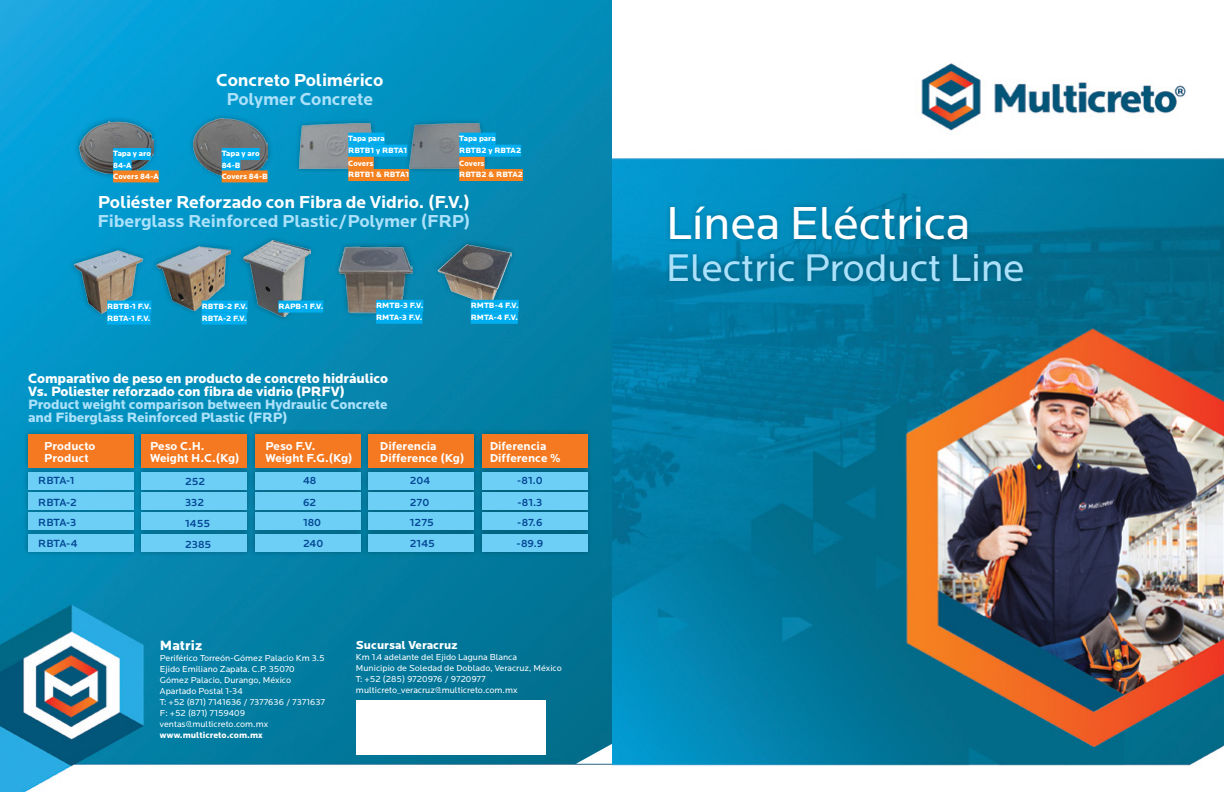
<style>
.page{position:relative;width:1224px;height:792px;background:#fff}
.page>*{position:absolute;margin:0;border:0;box-sizing:border-box;transform-origin:0 0}
.t1{font:48px "Locator";letter-spacing:-.01em;color:#fff}
.t2{font:40px "Locator";letter-spacing:-.01em;color:#abe1fa}
.t3{font:700 18px "Locator";letter-spacing:-.01em;color:#fff}
.t4{font:700 18px "Locator";letter-spacing:-.01em;color:#abe1fa}
.t5{font:900 14px/13px "Locator";letter-spacing:-.01em;color:#fff}
.t6{font:900 14px/13px "Locator";letter-spacing:-.01em;color:#abe1fa}
.t7{font:700 12px/12px "Locator";color:#fff}
.t8{font:900 12px "Locator";color:#fff}
.t9{font:500 10.8px/21.5px "Locator";color:#034694}
.t10{font:9px/11px "Locator";color:#fff}
.t11{font:900 9px "Locator";color:#fff}
.t12{font:900 8px/12px "Locator";color:#fff}
</style>
<div class="page">
<img style="left:0;top:0;width:1224px;height:792px">
<div style="left:665px;top:201px;width:308px;height:43px;background:#000;opacity:.2"></div>
<div style="left:665px;top:248px;width:364px;height:39px;background:#000;opacity:.2"></div>
<svg style="left:576px;top:744px;width:36px;height:20px"></svg>
<div style="left:23px;top:429px;width:570px;height:128px;background:#000;opacity:.3"></div>
<div style="left:28px;top:472px;width:106px;height:17px;background:#6dcff6"></div>
<div style="left:142px;top:472px;width:105px;height:17px;background:#6dcff6"></div>
<div style="left:255px;top:472px;width:106px;height:17px;background:#6dcff6"></div>
<div style="left:368px;top:472px;width:106px;height:17px;background:#6dcff6"></div>
<div style="left:482px;top:472px;width:105px;height:17px;background:#6dcff6"></div>
<div style="left:28px;top:492px;width:106px;height:18px;background:#6dcff6"></div>
<div style="left:142px;top:492px;width:105px;height:18px;background:#6dcff6"></div>
<div style="left:255px;top:492px;width:106px;height:18px;background:#6dcff6"></div>
<div style="left:368px;top:492px;width:106px;height:18px;background:#6dcff6"></div>
<div style="left:482px;top:492px;width:105px;height:18px;background:#6dcff6"></div>
<div style="left:28px;top:513px;width:106px;height:17px;background:#6dcff6"></div>
<div style="left:142px;top:513px;width:105px;height:17px;background:#6dcff6"></div>
<div style="left:255px;top:513px;width:106px;height:17px;background:#6dcff6"></div>
<div style="left:368px;top:513px;width:106px;height:17px;background:#6dcff6"></div>
<div style="left:482px;top:513px;width:105px;height:17px;background:#6dcff6"></div>
<div style="left:28px;top:534px;width:106px;height:17px;background:#6dcff6"></div>
<div style="left:142px;top:534px;width:105px;height:17px;background:#6dcff6"></div>
<div style="left:255px;top:534px;width:106px;height:17px;background:#6dcff6"></div>
<div style="left:368px;top:534px;width:106px;height:17px;background:#6dcff6"></div>
<div style="left:482px;top:534px;width:105px;height:17px;background:#6dcff6"></div>
<div style="left:28px;top:434px;width:106px;height:33px;background:#f47920"></div>
<div style="left:142px;top:434px;width:105px;height:33px;background:#f47920"></div>
<div style="left:255px;top:434px;width:106px;height:33px;background:#f47920"></div>
<div style="left:368px;top:434px;width:106px;height:33px;background:#f47920"></div>
<div style="left:482px;top:434px;width:105px;height:33px;background:#f47920"></div>
<div style="left:69px;top:245px;width:79px;height:72px;background:#0395c7"></div>
<img style="left:70px;top:244px;width:74px;height:69px">
<div style="left:151px;top:241px;width:85px;height:74px;background:#0192c2"></div>
<img style="left:156px;top:247px;width:74px;height:63px">
<div style="left:238px;top:235px;width:78px;height:87px;background:#008ebb"></div>
<img style="left:243px;top:241px;width:68px;height:76px">
<div style="left:188px;top:114px;width:85px;height:68px;background:#000;opacity:.3"></div>
<img style="left:194px;top:119px;width:74px;height:57px">
<div style="left:74px;top:116px;width:85px;height:64px;background:#000;opacity:.3"></div>
<img style="left:79px;top:121px;width:74px;height:53px">
<div style="left:295px;top:118px;width:85px;height:55px;background:#000;opacity:.3"></div>
<img style="left:300px;top:124px;width:74px;height:44px">
<div style="left:405px;top:118px;width:85px;height:55px;background:#000;opacity:.3"></div>
<img style="left:410px;top:124px;width:74px;height:44px">
<div style="left:333px;top:241px;width:84px;height:77px;background:#018ab5"></div>
<img style="left:338px;top:245px;width:76px;height:70px">
<div style="left:434px;top:239px;width:83px;height:71px;background:#0785ae"></div>
<img style="left:438px;top:244px;width:74px;height:62px">
<div style="left:113px;top:148px;width:38px;height:12px;background:#00aeef"></div>
<div style="left:113px;top:160px;width:19px;height:12px;background:#00aeef"></div>
<div style="left:348px;top:133px;width:37px;height:12px;background:#00aeef"></div>
<div style="left:348px;top:145px;width:59px;height:12px;background:#00aeef"></div>
<div style="left:222px;top:148px;width:38px;height:12px;background:#00aeef"></div>
<div style="left:222px;top:160px;width:18px;height:12px;background:#00aeef"></div>
<div style="left:459px;top:133px;width:37px;height:12px;background:#00aeef"></div>
<div style="left:459px;top:145px;width:62px;height:12px;background:#00aeef"></div>
<div style="left:107px;top:301px;width:44px;height:12px;background:#00aeef"></div>
<div style="left:107px;top:313px;width:44px;height:12px;background:#00aeef"></div>
<div style="left:376px;top:300px;width:47px;height:12px;background:#00aeef"></div>
<div style="left:376px;top:312px;width:46px;height:12px;background:#00aeef"></div>
<div style="left:202px;top:301px;width:46px;height:12px;background:#00aeef"></div>
<div style="left:202px;top:313px;width:45px;height:12px;background:#00aeef"></div>
<div style="left:471px;top:300px;width:48px;height:12px;background:#00aeef"></div>
<div style="left:471px;top:312px;width:47px;height:12px;background:#00aeef"></div>
<div style="left:278px;top:301px;width:45px;height:12px;background:#00aeef"></div>
<div style="left:113px;top:170px;width:46px;height:12px;background:#f58220"></div>
<div style="left:222px;top:170px;width:46px;height:12px;background:#f58220"></div>
<div style="left:348px;top:157px;width:26px;height:12px;background:#f58220"></div>
<div style="left:348px;top:169px;width:61px;height:12px;background:#f58220"></div>
<div style="left:459px;top:157px;width:26px;height:12px;background:#f58220"></div>
<div style="left:459px;top:169px;width:64px;height:12px;background:#f58220"></div>
<div style="left:357px;top:701px;width:189px;height:54px;background:#fff"></div>
<h3 class="t3" style="left:216px;top:69px;width:169px">Concreto Polimérico</h3>
<h3 class="t4" style="left:226px;top:88px;width:148px">Polymer Concrete</h3>
<p class="t12" style="left:113px;top:148px;width:39px">Tapa y aro<br>84-A</p>
<p class="t12" style="left:222px;top:148px;width:39px">Tapa y aro<br>84-B</p>
<p class="t12" style="left:113px;top:170px;width:47px">Covers 84-A</p>
<p class="t12" style="left:222px;top:170px;width:47px">Covers 84-B</p>
<p class="t12" style="left:348px;top:133px;width:61px">Tapa para<br>RBTB1 y RBTA1</p>
<p class="t12" style="left:459px;top:133px;width:63px">Tapa para<br>RBTB2 y RBTA2</p>
<p class="t12" style="left:348px;top:157px;width:62px">Covers<br>RBTB1 &amp; RBTA1</p>
<p class="t12" style="left:459px;top:157px;width:65px">Covers<br>RBTB2 &amp; RBTA2</p>
<h3 class="t3" style="left:98px;top:192px;width:374px">Poliéster Reforzado con Fibra de Vidrio. (F.V.)</h3>
<h3 class="t4" style="left:98px;top:211px;width:374px">Fiberglass Reinforced Plastic/Polymer (FRP)</h3>
<p class="t12" style="left:107px;top:300px;width:46px">RBTB-1 F.V.<br>RBTA-1 F.V.</p>
<p class="t12" style="left:376px;top:300px;width:49px">RMTB-3 F.V.<br>RMTA-3 F.V.</p>
<p class="t12" style="left:202px;top:300px;width:48px">RBTB-2 F.V.<br>RBTA-2 F.V.</p>
<p class="t12" style="left:471px;top:300px;width:50px">RMTB-4 F.V.<br>RMTA-4 F.V.</p>
<p class="t12" style="left:278px;top:300px;width:46px">RAPB-1 F.V.</p>
<h3 class="t5" style="left:28px;top:372px;width:361px">Comparativo de peso en producto de concreto hidráulico<br>Vs. Poliester reforzado con fibra de vidrio (PRFV)</h3>
<h3 class="t6" style="left:28px;top:398px;width:361px">Product weight comparison between Hydraulic Concrete and Fiberglass Reinforced Plastic (FRP)</h3>
<h3 class="t7" style="left:44px;top:440px;width:53px">Producto<br>Product</h3>
<h3 class="t7" style="left:150px;top:440px;width:91px">Peso C.H.<br>Weight H.C.(Kg)</h3>
<h3 class="t7" style="left:265px;top:440px;width:89px">Peso F.V.<br>Weight F.G.(Kg)</h3>
<h3 class="t7" style="left:380px;top:440px;width:86px">Diferencia<br>Difference (Kg)</h3>
<h3 class="t7" style="left:490px;top:440px;width:73px">Diferencia<br>Difference %</h3>
<p class="t9" style="left:38px;top:470px;width:38px">RBTA-1</p>
<p class="t9" style="left:185px;top:471px;width:22px">252</p>
<p class="t9" style="left:303px;top:470px;width:15px">48</p>
<p class="t9" style="left:517px;top:470px;width:27px">-81.0</p>
<p class="t9" style="left:38px;top:492px;width:40px">RBTA-2</p>
<p class="t9" style="left:185px;top:492px;width:21px">332</p>
<p class="t9" style="left:303px;top:492px;width:15px">62</p>
<p class="t9" style="left:517px;top:492px;width:27px">-81.3</p>
<p class="t9" style="left:38px;top:512px;width:40px">RBTA-3</p>
<p class="t9" style="left:185px;top:513px;width:26px">1455</p>
<p class="t9" style="left:303px;top:512px;width:20px">180</p>
<p class="t9" style="left:517px;top:512px;width:27px">-87.6</p>
<p class="t9" style="left:38px;top:533px;width:41px">RBTA-4</p>
<p class="t9" style="left:185px;top:534px;width:28px">2385</p>
<p class="t9" style="left:303px;top:533px;width:22px">240</p>
<p class="t9" style="left:517px;top:533px;width:28px">-89.9</p>
<p class="t9" style="left:410px;top:470px;width:22px">204<br>270</p>
<p class="t9" style="left:410px;top:512px;width:27px">1275<br>2145</p>
<h3 class="t5" style="left:160px;top:639px;width:44px">Matriz</h3>
<p class="t10" style="left:160px;top:653px;width:167px">Periférico Torreón-Gómez Palacio Km 3.5<br>Ejido Emiliano Zapata. C.P. 35070<br>Gómez Palacio, Durango, México<br>Apartado Postal 1-34<br>T: +52 (871) 7141636 / 7377636 / 7371637<br>F: +52 (871) 7159409 ventas@multicreto.com.mx</p>
<p class="t11" style="left:160px;top:730px;width:104px">www.multicreto.com.mx</p>
<h3 class="t8" style="left:356px;top:638px;width:103px">Sucursal Veracruz</h3>
<p class="t10" style="left:356px;top:651px;width:207px">Km 1.4 adelante del Ejido Laguna Blanca<br>Municipio de Soledad de Doblado, Veracruz, México T: +52 (285) 9720976 / 9720977 multicreto_veracruz@multicreto.com.mx</p>
<h1 class="t1" style="left:666px;top:197px;width:306px">Línea Eléctrica</h1>
<h2 class="t2" style="left:666px;top:246px;width:360px">Electric Product Line</h2>
</div>
